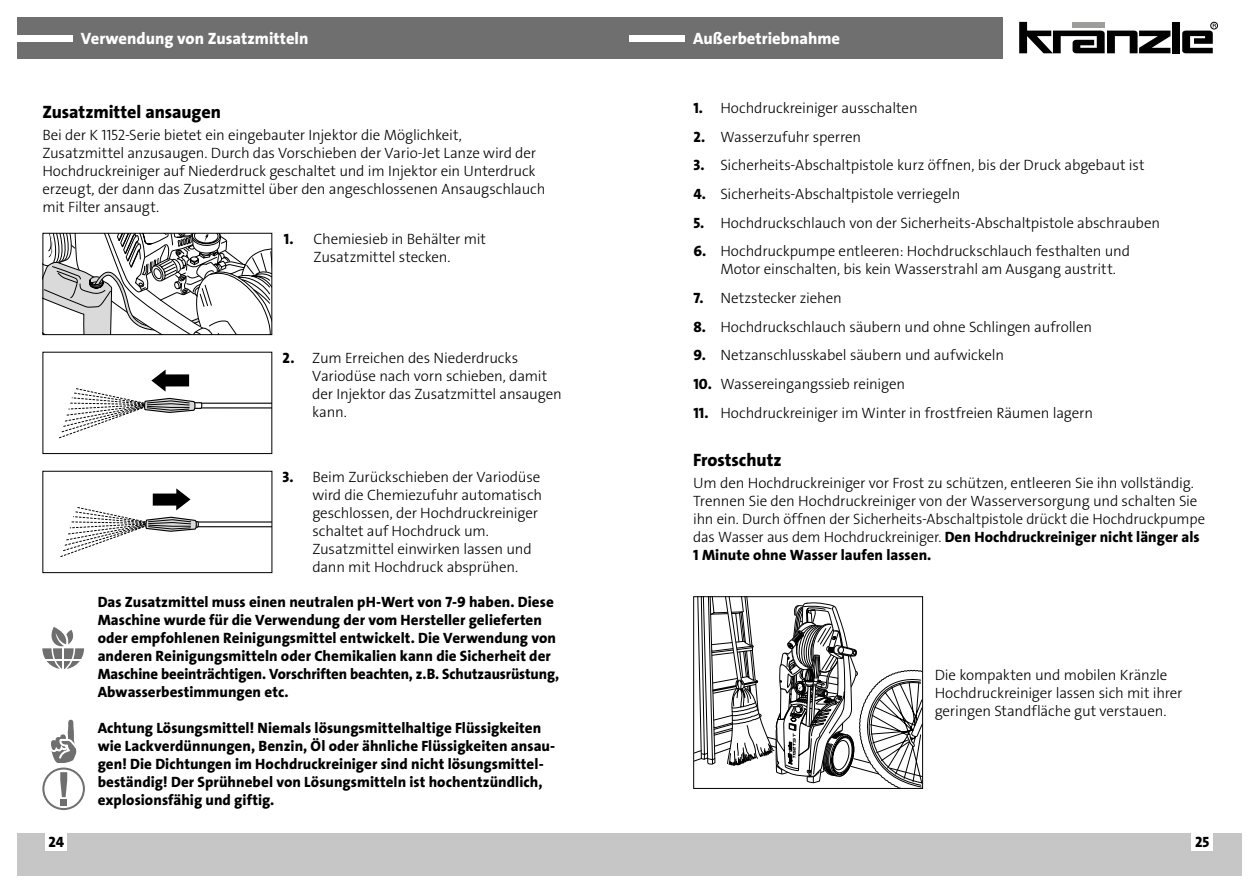
<style>
.page{position:relative;width:1259px;height:893px;background:#fff}
.page>*{position:absolute;margin:0;border:0;box-sizing:border-box;transform-origin:0 0}
.t1{font:18px "The Sans LP8 Ex Bld";letter-spacing:-.005em;color:#000}
.t2{font:16.5px "The Sans LP8 Ex Bld";color:#fff}
.t3{font:15px/18px "The Sans LP3 Lig";letter-spacing:-.01em;color:#000}
.t4{font:15px/18px "The Sans LP8 Ex Bld";letter-spacing:.005em;color:#000}
.s1{font-family:"The Sans LP8 Ex Bld"}
.s2{font-family:"The Sans LP3 Lig"}
</style>
<div class="page">
<div style="left:629px;top:833px;width:613px;height:43px;background:#c6c6c6"></div>
<div style="left:17px;top:833px;width:612px;height:43px;background:#c6c6c6"></div>
<div style="left:1191px;top:833px;width:22px;height:18px;background:#fff"></div>
<div style="left:46px;top:833px;width:21px;height:18px;background:#fff"></div>
<div style="left:17px;top:17px;width:985px;height:41px;background:#706f6f"></div>
<div style="left:17px;top:35px;width:55px;height:6px;background:#fff"></div>
<div style="left:629px;top:35px;width:56px;height:6px;background:#fff"></div>
<svg style="left:1019px;top:22px;width:151px;height:31px"></svg>
<div style="left:1172px;top:22px;width:7px;height:31px;background:#000"></div>
<div style="left:1210px;top:22px;width:7px;height:7px;border:1px solid #000;border-radius:50%"></div>
<svg style="left:1182px;top:24px;width:34px;height:29px"></svg>
<svg style="left:42px;top:232px;width:230px;height:103px"></svg>
<svg style="left:42px;top:351px;width:230px;height:103px"></svg>
<svg style="left:42px;top:470px;width:231px;height:103px"></svg>
<svg style="left:693px;top:596px;width:230px;height:193px"></svg>
<svg style="left:42px;top:720px;width:43px;height:90px"></svg>
<svg style="left:42px;top:627px;width:42px;height:42px"></svg>
<p class="t2" style="left:81px;top:28px;width:229px">Verwendung von Zusatzmitteln</p>
<p class="t2" style="left:693px;top:28px;width:148px">Außerbetriebnahme</p>
<p class="t1" style="left:42px;top:100px;width:180px">Zusatzmittel ansaugen</p>
<p class="t3" style="left:42px;top:126px;width:504px">Bei der K 1152-Serie bietet ein eingebauter Injektor die Möglichkeit, Zusatzmittel anzusaugen. Durch das Vorschieben der Vario-Jet Lanze wird der Hochdruckreiniger auf Niederdruck geschaltet und im Injektor ein Unterdruck erzeugt, der dann das Zusatzmittel über den angeschlossenen Ansaugschlauch mit Filter ansaugt.</p>
<p class="t3" style="left:284px;top:230px;width:204px;text-align:center"><span class="s1">1.</span> Chemiesieb in Behälter mit<br>Zusatzmittel stecken.</p>
<p class="t3" style="left:312px;top:349px;width:251px;text-indent:-30px"><span class="s1">2.</span> Zum Erreichen des Niederdrucks<br>Variodüse nach vorn schieben, damit der Injektor das Zusatzmittel ansaugen kann.</p>
<p class="t3" style="left:312px;top:468px;width:231px;text-indent:-30px"><span class="s1">3.</span> Beim Zurückschieben der Variodüse wird die Chemiezufuhr automatisch geschlossen, der Hochdruckreiniger schaltet auf Hochdruck um.<br>Zusatzmittel einwirken lassen und dann mit Hochdruck absprühen.</p>
<p class="t4" style="left:98px;top:593px;width:463px">Das Zusatzmittel muss einen neutralen pH-Wert von 7-9 haben. Diese Maschine wurde für die Verwendung der vom Hersteller gelieferten oder empfohlenen Reinigungsmittel entwickelt. Die Verwendung von anderen Reinigungsmitteln oder Chemikalien kann die Sicherheit der Maschine beeinträchtigen. Vorschriften beachten, z.B. Schutzausrüstung, Abwasserbestimmungen etc.</p>
<p class="t4" style="left:98px;top:719px;width:459px">Achtung Lösungsmittel! Niemals lösungsmittelhaltige Flüssigkeiten wie Lackverdünnungen, Benzin, Öl oder ähnliche Flüssigkeiten ansau&shy;gen! Die Dichtungen im Hochdruckreiniger sind nicht lösungsmittel&shy;beständig! Der Sprühnebel von Lösungsmitteln ist hochentzündlich, explosionsfähig und giftig.</p>
<p class="t3" style="left:693px;top:99px;width:226px"><span class="s1">1.</span> Hochdruckreiniger ausschalten</p>
<p class="t3" style="left:693px;top:128px;width:169px"><span class="s1">2.</span> Wasserzufuhr sperren</p>
<p class="t3" style="left:693px;top:156px;width:453px"><span class="s1">3.</span> Sicherheits-Abschaltpistole kurz öffnen, bis der Druck abgebaut ist</p>
<p class="t3" style="left:693px;top:185px;width:269px"><span class="s1">4.</span> Sicherheits-Abschaltpistole verriegeln</p>
<p class="t3" style="left:693px;top:214px;width:468px"><span class="s1">5.</span> Hochdruckschlauch von der Sicherheits-Abschaltpistole abschrauben</p>
<p class="t3" style="left:720px;top:242px;width:411px;text-indent:-27px"><span class="s1">6.</span> Hochdruckpumpe entleeren: Hochdruckschlauch festhalten und<br>Motor einschalten, bis kein Wasserstrahl am Ausgang austritt.</p>
<p class="t3" style="left:693px;top:289px;width:150px"><span class="s1">7.</span> Netzstecker ziehen</p>
<p class="t3" style="left:693px;top:318px;width:400px"><span class="s1">8.</span> Hochdruckschlauch säubern und ohne Schlingen aufrollen</p>
<p class="t3" style="left:693px;top:346px;width:312px"><span class="s1">9.</span> Netzanschlusskabel säubern und aufwickeln</p>
<p class="t3" style="left:693px;top:375px;width:213px"><span class="s1">10.</span> Wassereingangssieb reinigen</p>
<p class="t3" style="left:693px;top:404px;width:401px"><span class="s1">11.</span> Hochdruckreiniger im Winter in frostfreien Räumen lagern</p>
<p class="t1" style="left:693px;top:448px;width:90px">Frostschutz</p>
<p class="t3" style="left:693px;top:474px;width:513px">Um den Hochdruckreiniger vor Frost zu schützen, entleeren Sie ihn vollständig.<br>Trennen Sie den Hochdruckreiniger von der Wasserversorgung und schalten Sie ihn ein. Durch öffnen der Sicherheits-Abschaltpistole drückt die Hochdruckpumpe</p>
<p class="t4" style="left:693px;top:528px;width:508px"><span class="s2">das Wasser aus dem Hochdruckreiniger.</span> Den Hochdruckreiniger nicht länger als<br>1 Minute ohne Wasser laufen lassen.</p>
<p class="t3" style="left:934px;top:666px;width:249px">Die kompakten und mobilen Kränzle<br>Hochdruckreiniger lassen sich mit ihrer geringen Standfläche gut verstauen.</p>
<p class="t4" style="left:49px;top:833px;width:17px">24</p>
<p class="t4" style="left:1195px;top:833px;width:16px">25</p>
</div>
